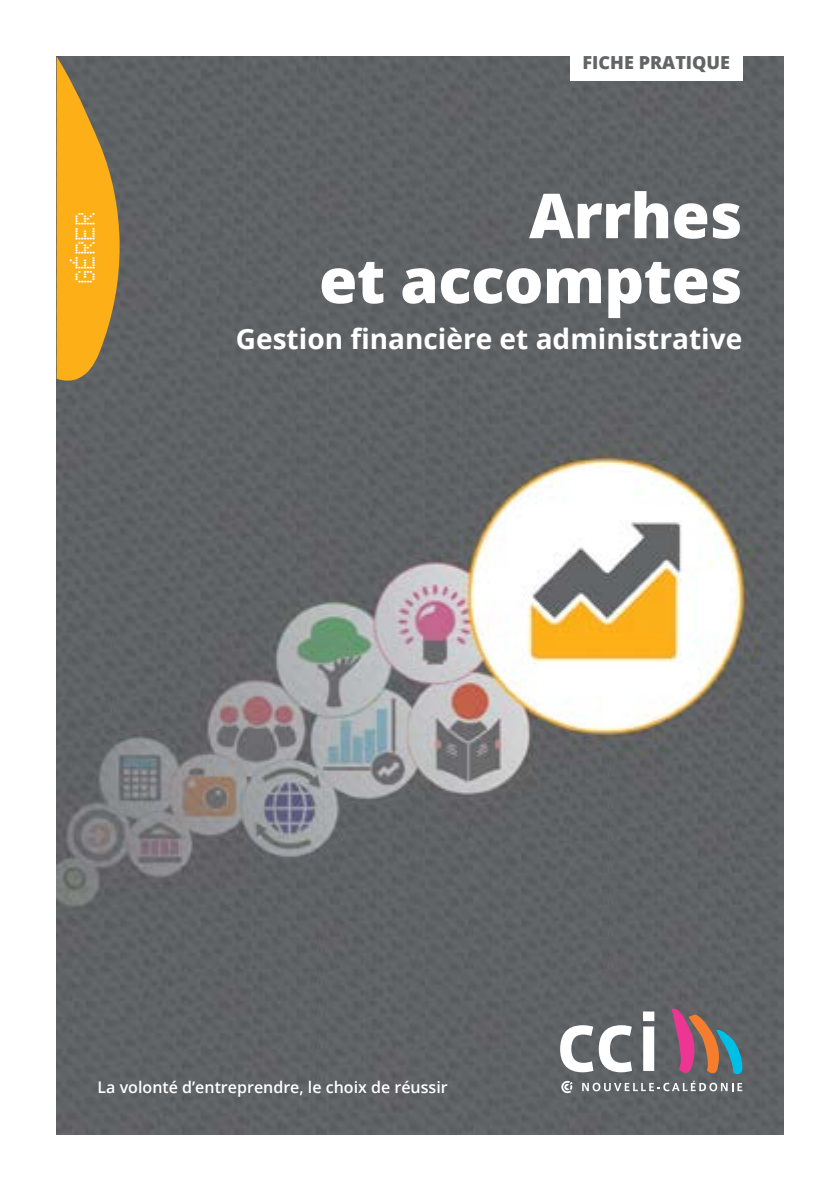
<style>
.page{position:relative;width:840px;height:1191px;background:#fff}
.page>*{position:absolute;margin:0;border:0;box-sizing:border-box;transform-origin:0 0}
.t1{font:800 62px/65px "Open Sans";letter-spacing:-.01em;color:#fff;text-align:right}
.t2{font:700 28px "Open Sans";color:#fff}
.t3{font:27.4px "Score Board";color:#fff}
.t4{font:800 18px "Open Sans";color:#636466}
.t5{font:600 16px "Open Sans";color:#fff}
</style>
<div class="page">
<img style="left:57px;top:57px;width:725px;height:1077px">
<svg style="left:560px;top:1008px;width:182px;height:85px;background:#857f83"></svg>
<div style="left:569px;top:41px;width:173px;height:40px;background:#fff"></div>
<svg style="left:57px;top:57px;width:70px;height:327px;background:#c79531"></svg>
<h3 class="t3" style="left:70px;top:284px;width:74px;rotate:-90deg">GéRER</h3>
<p class="t4" style="left:582px;top:49px;width:149px">Fiche Pratique</p>
<h1 class="t1" style="left:319px;top:180px;width:424px">Arrhes<br>et accomptes</h1>
<h2 class="t2" style="left:236px;top:319px;width:507px">Gestion financière et administrative</h2>
<p class="t5" style="left:98px;top:1076px;width:351px">La volonté d’entreprendre, le choix de réussir</p>
</div>
